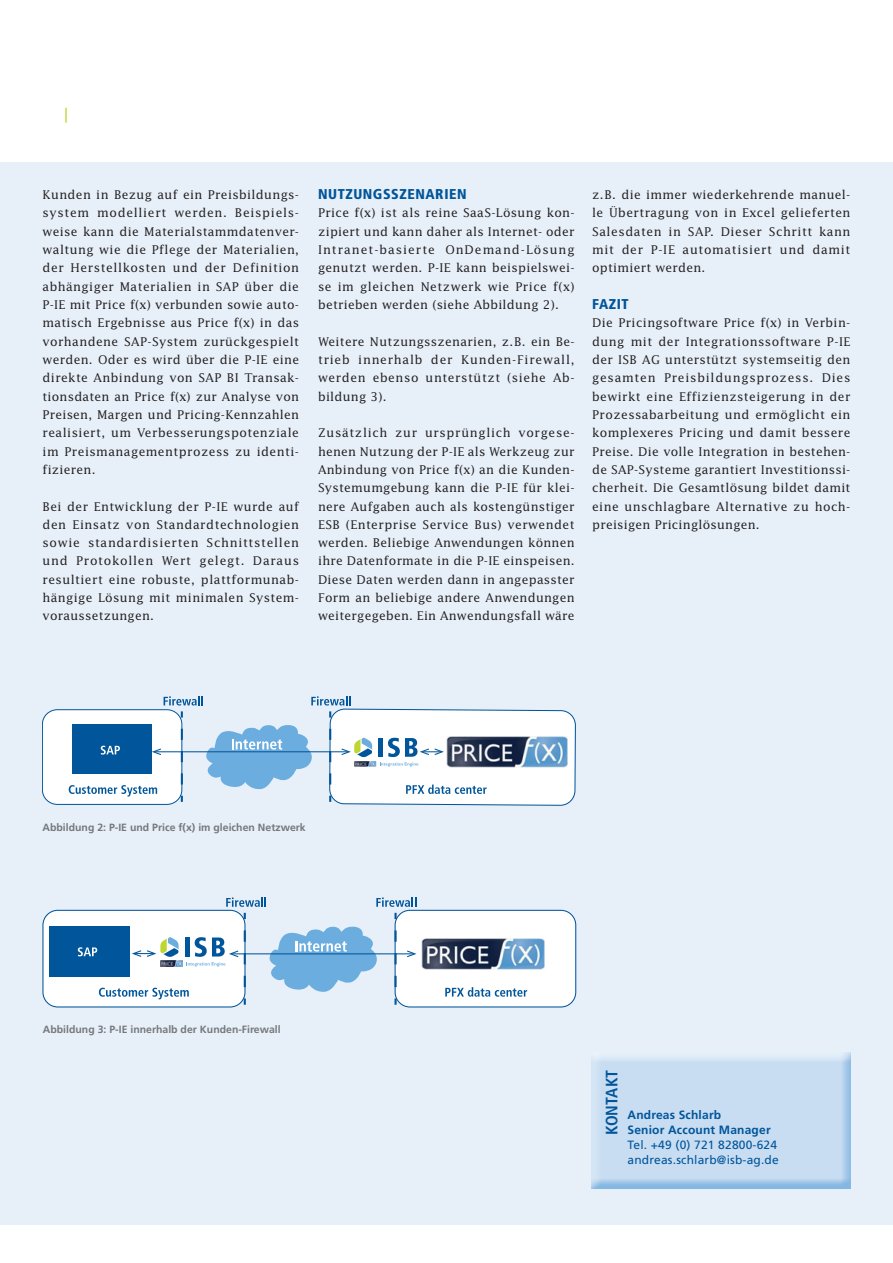
<style>
.page{position:relative;width:893px;height:1263px;background:#fff}
.page>*{position:absolute;margin:0;border:0;box-sizing:border-box;transform-origin:0 0}
.t1{font:700 condensed 16.5px "Frutiger";letter-spacing:.015em;color:#01559a}
.t2{font:900 condensed 14.25px "Frutiger";letter-spacing:.04em;color:#01559a}
.t3{font:12px/18.3px "Lucida";letter-spacing:.03em;color:#231f20;text-align:justify}
.t4{font:12px/15px "Frutiger";letter-spacing:.015em;color:#01559a}
.t5{font:700 12px/15px "Frutiger";letter-spacing:.015em;color:#01559a}
.t6{font:700 10.5px "Frutiger";color:#76787b}
</style>
<div class="page">
<div style="left:0;top:162px;width:893px;height:1063px;background:#e7f0f9"></div>
<div style="left:42px;top:710px;width:140px;height:94px;background:#fff;border-radius:15px"></div>
<svg style="left:69px;top:696px;width:507px;height:109px"></svg>
<div style="left:395px;top:910px;width:181px;height:97px;background:#fff;border-radius:15px"></div>
<div style="left:395px;top:910px;width:181px;height:97px;border:1px solid #01559a;border-radius:15px"></div>
<div style="left:43px;top:910px;width:202px;height:97px;background:#fff;border-radius:15px"></div>
<div style="left:42px;top:910px;width:203px;height:97px;border:1px solid #01559a;border-radius:15px"></div>
<div style="left:49px;top:926px;width:81px;height:50px;background:#01559a"></div>
<svg style="left:244px;top:913px;width:2px;height:6px"></svg>
<svg style="left:244px;top:930px;width:2px;height:75px"></svg>
<svg style="left:394px;top:913px;width:3px;height:6px"></svg>
<svg style="left:394px;top:930px;width:3px;height:75px"></svg>
<svg style="left:376px;top:897px;width:40px;height:10px"></svg>
<svg style="left:226px;top:897px;width:40px;height:10px"></svg>
<svg style="left:99px;top:988px;width:90px;height:11px"></svg>
<svg style="left:78px;top:947px;width:19px;height:9px"></svg>
<svg style="left:445px;top:987px;width:82px;height:10px"></svg>
<img style="left:421px;top:938px;width:123px;height:31px">
<hr style="left:232px;top:953px;width:182px;height:1px;background:#01559a">
<svg style="left:407px;top:950px;width:9px;height:7px"></svg>
<svg style="left:266px;top:926px;width:113px;height:66px"></svg>
<img style="left:160px;top:961px;width:23px;height:6px">
<hr style="left:185px;top:937px;width:4px;height:19px;background:#01559a">
<svg style="left:186px;top:937px;width:52px;height:29px"></svg>
<svg style="left:132px;top:937px;width:47px;height:20px"></svg>
<p class="t3" style="left:43px;top:186px;width:258px">Kunden in Bezug auf ein Preisbildungs&shy;system modelliert werden. Beispiels&shy;weise kann die Materialstammdatenver&shy;waltung wie die Pflege der Materialien, der Herstellkosten und der Definition abhängiger Materialien in SAP über die P-IE mit Price f(x) verbunden sowie auto&shy;matisch Ergebnisse aus Price f(x) in das vorhandene SAP-System zurückgespielt werden. Oder es wird über die P-IE eine direkte Anbindung von SAP BI Transak&shy;tionsdaten an Price f(x) zur Analyse von Preisen, Margen und Pricing-Kennzahlen realisiert, um Verbesserungspotenziale im Preismanagementprozess zu identi&shy;fizieren.</p>
<p class="t3" style="left:43px;top:498px;width:258px">Bei der Entwicklung der P-IE wurde auf den Einsatz von Standardtechnologien sowie standardisierten Schnittstellen und Protokollen Wert gelegt. Daraus resultiert eine robuste, plattformunab&shy;hängige Lösung mit minimalen System&shy;voraussetzungen.</p>
<p class="t2" style="left:318px;top:188px;width:150px">NUTZUNGSSZENARIEN</p>
<p class="t3" style="left:318px;top:205px;width:258px">Price f(x) ist als reine SaaS-Lösung kon&shy;zipiert und kann daher als Internet- oder Intranet-basierte OnDemand-Lösung genutzt werden. P-IE kann beispielswei&shy;se im gleichen Netzwerk wie Price f(x) betrieben werden (siehe Abbildung 2).</p>
<p class="t3" style="left:318px;top:333px;width:258px">Weitere Nutzungsszenarien, z.B. ein Be&shy;trieb innerhalb der Kunden-Firewall, werden ebenso unterstützt (siehe Ab&shy;bildung 3).</p>
<p class="t3" style="left:318px;top:425px;width:258px">Zusätzlich zur ursprünglich vorgese&shy;henen Nutzung der P-IE als Werkzeug zur Anbindung von Price f(x) an die Kunden-Systemumgebung kann die P-IE für klei&shy;nere Aufgaben auch als kostengünstiger ESB (Enterprise Service Bus) verwendet werden. Beliebige Anwendungen können ihre Datenformate in die P-IE einspeisen.<br>Diese Daten werden dann in angepasster Form an beliebige andere Anwendungen weitergegeben. Ein Anwendungsfall wäre</p>
<p class="t3" style="left:592px;top:186px;width:260px">z.B. die immer wiederkehrende manuel&shy;le Übertragung von in Excel gelieferten Salesdaten in SAP. Dieser Schritt kann mit der P-IE automatisiert und damit optimiert werden.</p>
<p class="t2" style="left:592px;top:298px;width:38px">FAZIT</p>
<p class="t3" style="left:592px;top:315px;width:260px">Die Pricingsoftware Price f(x) in Verbin&shy;dung mit der Integrationssoftware P-IE der ISB AG unterstützt systemseitig den gesamten Preisbildungsprozess. Dies bewirkt eine Effizienzsteigerung in der Prozessabarbeitung und ermöglicht ein komplexeres Pricing und damit bessere Preise. Die volle Integration in bestehen&shy;de SAP-Systeme garantiert Investitionssi&shy;cherheit. Die Gesamtlösung bildet damit eine unschlagbare Alternative zu hoch&shy;preisigen Pricinglösungen.</p>
<p class="t6" style="left:43px;top:823px;width:265px">Abbildung 2: P-IE und Price f(x) im gleichen Netzwerk</p>
<p class="t6" style="left:43px;top:1025px;width:239px">Abbildung 3: P-IE innerhalb der Kunden-Firewall</p>
<h1 class="t1" style="left:605px;top:1135px;width:67px;rotate:-90deg">KONTAKT</h1>
<p class="t5" style="left:627px;top:1108px;width:145px">Andreas Schlarb<br>Senior Account Manager</p>
<p class="t4" style="left:627px;top:1138px;width:153px">Tel. +49 (0) 721 82800-624 andreas.schlarb@isb-ag.de</p>
</div>
